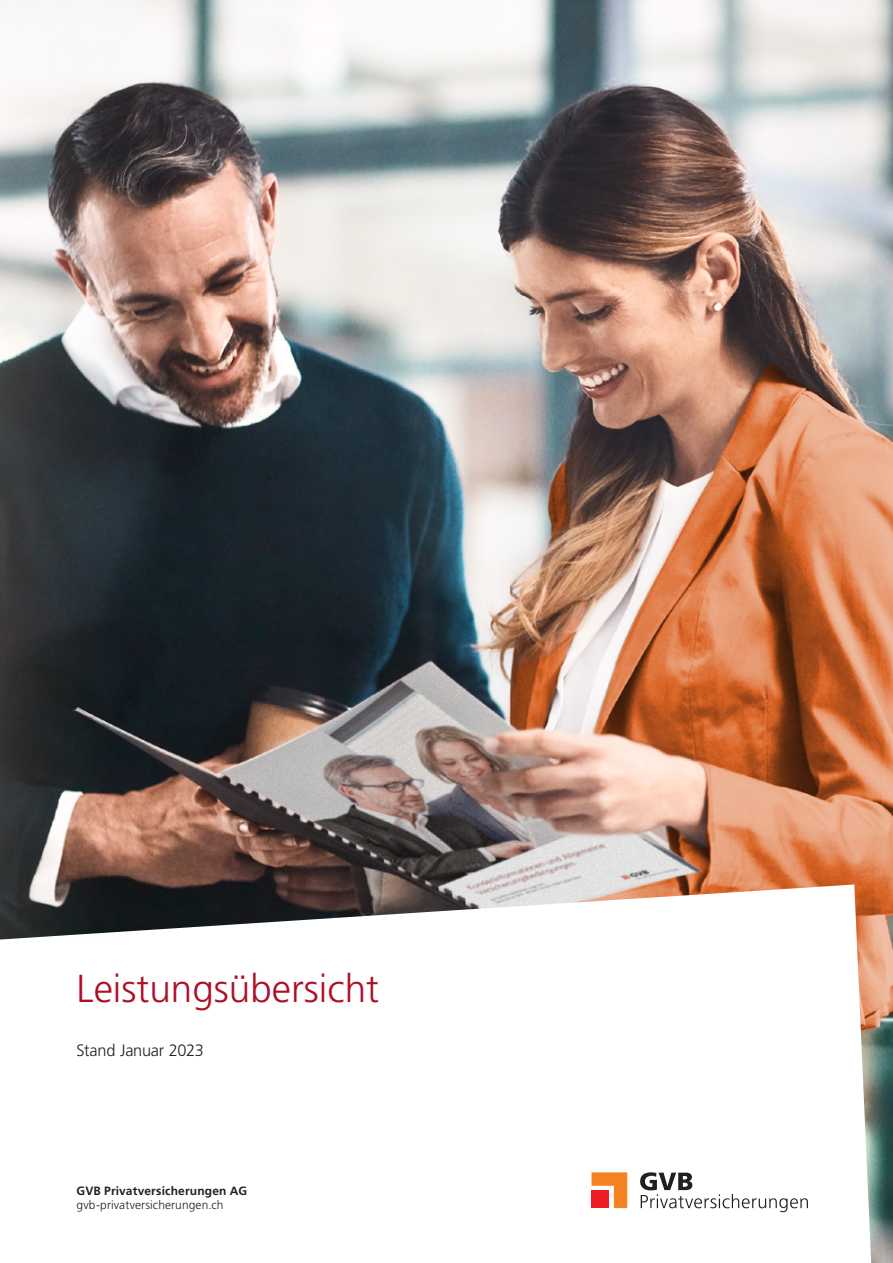
<style>
.page{position:relative;width:893px;height:1263px;background:#fff}
.page>*{position:absolute;margin:0;border:0;box-sizing:border-box;transform-origin:0 0}
.t1{font:300 39px "Frutiger LT Std";color:#ad0f25}
.t2{font:300 16.5px "Frutiger LT Std";letter-spacing:-.015em;color:#231f20}
.t3{font:300 12px "Frutiger LT Std";letter-spacing:.01em;color:#231f20}
.t4{font:700 12px "Frutiger LT Std";letter-spacing:.015em;color:#231f20}
</style>
<div class="page">
<img style="left:0;top:0;width:893px;height:1263px">
<svg style="left:0;top:884px;width:871px;height:379px"></svg>
<svg style="left:591px;top:1172px;width:36px;height:36px"></svg>
<svg style="left:640px;top:1172px;width:168px;height:40px"></svg>
<h1 class="t1" style="left:77px;top:966px;width:304px">Leistungsübersicht</h1>
<h2 class="t2" style="left:77px;top:1041px;width:129px">Stand Januar 2023</h2>
<p class="t4" style="left:77px;top:1184px;width:172px">GVB Privatversicherungen AG</p>
<p class="t3" style="left:77px;top:1198px;width:149px">gvb-privatversicherungen.ch</p>
</div>
